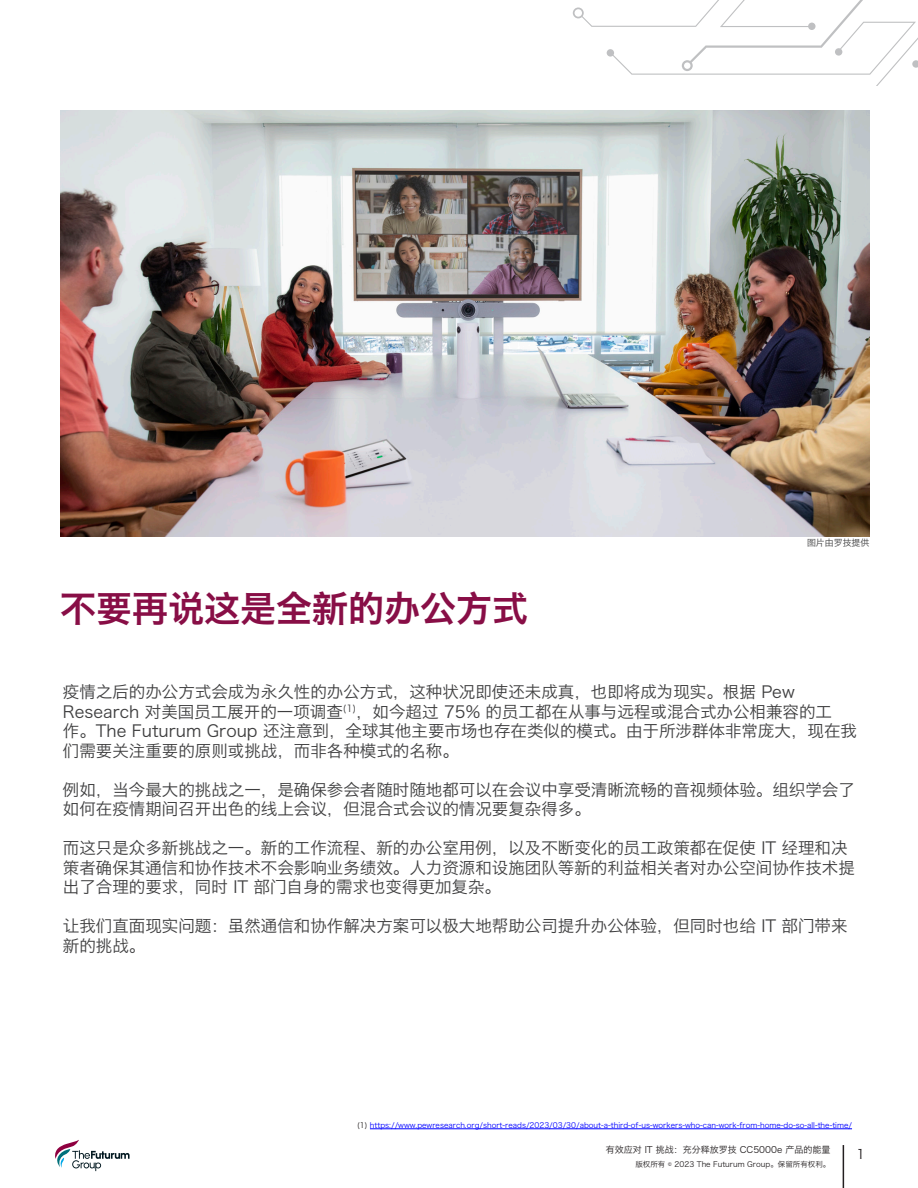
<style>
.page{position:relative;width:918px;height:1188px;background:#fff}
.page>*{position:absolute;margin:0;border:0;box-sizing:border-box;transform-origin:0 0}
.WH_Introduction_Head{font:36px "Hiragino Sans GB W6";color:#880e46}
.footnote{font:16.5px/19.5px "Hiragino Sans GB W3";color:#3e3e3f}
.t1{font:13.05px "Hiragino Sans GB W3";color:#231f20}
.t2{font:9px "Hiragino Sans GB W3";color:#231f20}
.footnote-2{font:8.85px "Hiragino Sans GB W3";color:#3e3e3f}
.t3{font:7.5px "Hiragino Sans GB W3";color:#00f}
.t4{font:7.5px "Hiragino Sans GB W3";color:#231f20}
.s1{color:#231f20}
</style>
<div class="page">
<svg style="left:573px;top:0;width:345px;height:85px"></svg>
<hr style="left:370px;top:1129px;width:482px;height:1px;background:#00f">
<svg style="left:55px;top:1140px;width:75px;height:31px"></svg>
<img style="left:60px;top:111px;width:809px;height:426px">
<hr style="left:843px;top:1145px;width:1px;height:43px;background:#231f20">
<p class="WH_Introduction_Head" style="left:60px;top:585px;width:469px">不要再说这是全新的办公方式</p>
<p class="footnote-2" style="left:807px;top:537px;width:64px">图片由罗技提供</p>
<p class="footnote" style="left:63px;top:682px;width:796px">疫情之后的办公方式会成为永久性的办公方式，这种状况即使还未成真，也即将成为现实。根据 Pew Research 对美国员工展开的一项调查<sup>(1)</sup>，如今超过 75% 的员工都在从事与远程或混合式办公相兼容的工<br>作。The Futurum Group 还注意到，全球其他主要市场也存在类似的模式。由于所涉群体非常庞大，现在我们需要关注重要的原则或挑战，而非各种模式的名称。</p>
<p class="footnote" style="left:63px;top:780px;width:793px">例如，当今最大的挑战之一，是确保参会者随时随地都可以在会议中享受清晰流畅的音视频体验。组织学会了如何在疫情期间召开出色的线上会议，但混合式会议的情况要复杂得多。</p>
<p class="footnote" style="left:63px;top:838px;width:793px">而这只是众多新挑战之一。新的工作流程、新的办公室用例，以及不断变化的员工政策都在促使 IT 经理和决策者确保其通信和协作技术不会影响业务绩效。人力资源和设施团队等新的利益相关者对办公空间协作技术提出了合理的要求，同时 IT 部门自身的需求也变得更加复杂。</p>
<p class="footnote" style="left:63px;top:916px;width:786px">让我们直面现实问题：虽然通信和协作解决方案可以极大地帮助公司提升办公体验，但同时也给 IT 部门带来新的挑战。</p>
<p class="t3" style="left:357px;top:1121px;width:496px"><span class="s1">(1)</span> https://www.pewresearch.org/short-reads/2023/03/30/about-a-third-of-us-workers-who-can-work-from-home-do-so-all-the-time/</p>
<p class="t2" style="left:606px;top:1144px;width:226px">有效应对 IT 挑战：充分释放罗技 CC5000e 产品的能量</p>
<p class="t1" style="left:856px;top:1146px;width:10px">1</p>
<p class="t4" style="left:635px;top:1159px;width:197px">版权所有 © 2023 The Futurum Group。保留所有权利。</p>
</div>
